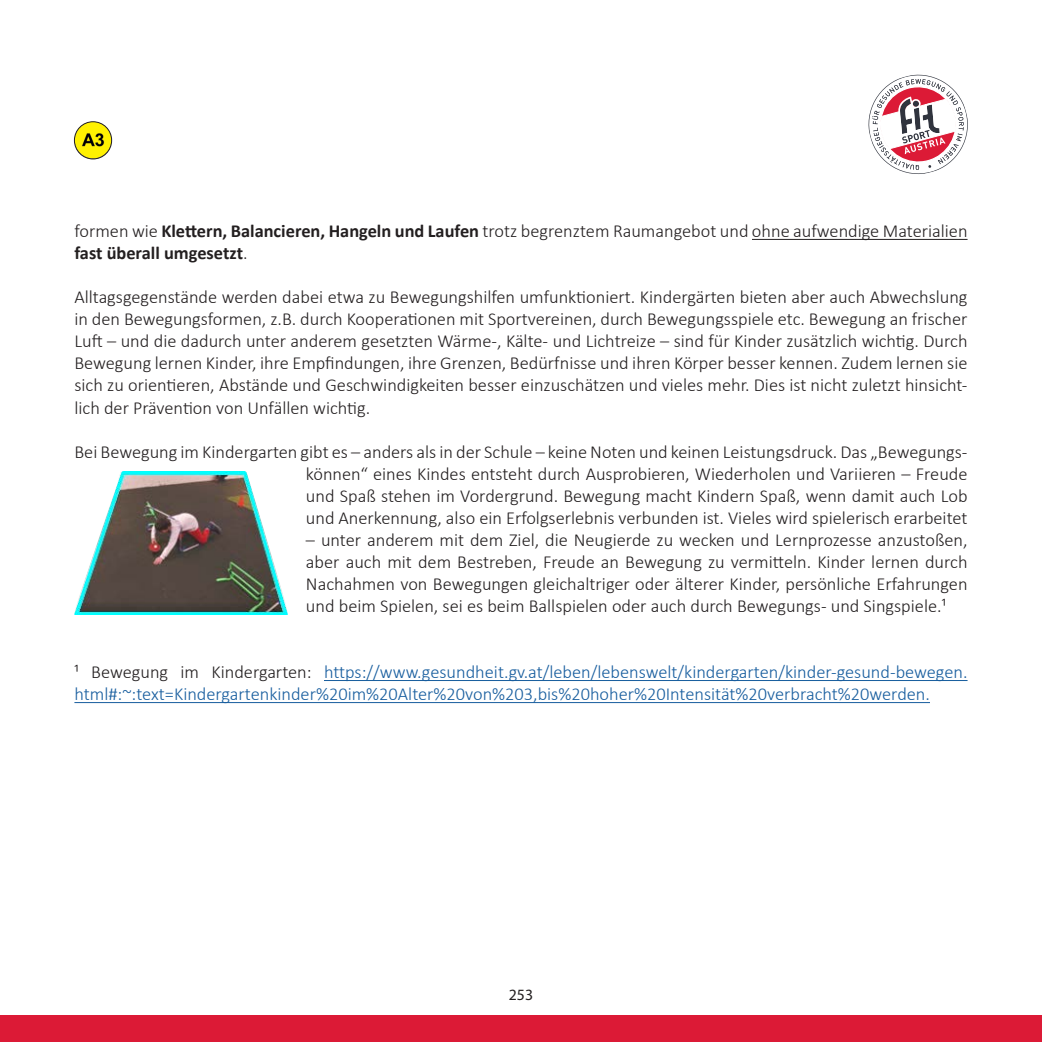
<style>
.page{position:relative;width:1042px;height:1042px;background:#fff}
.page>*{position:absolute;margin:0;border:0;box-sizing:border-box;transform-origin:0 0}
.t1{font:300 18.38px/22.1px "Calibri";color:#231f20;text-align:justify}
.t2{font:300 18.38px/22.1px "Calibri";color:#175d9e}
.t3{font:15.75px "Myriad Pro";color:#231f20}
.s1{font-weight:700}
.s2{color:#231f20}
</style>
<div class="page">
<hr style="left:752px;top:239px;width:215px;height:1px;background:#231f20">
<hr style="left:324px;top:680px;width:643px;height:1px;background:#175d9e">
<hr style="left:74px;top:702px;width:856px;height:1px;background:#175d9e">
<img style="left:74px;top:471px;width:213px;height:144px">
<img style="left:75px;top:122px;width:37px;height:37px;border-radius:18px">
<div style="left:74px;top:121px;width:38px;height:38px;border:1px solid #231f20;border-radius:50%"></div>
<div style="left:0;top:1015px;width:1042px;height:27px;background:#dc1a36"></div>
<svg style="left:868px;top:74px;width:100px;height:100px"></svg>
<p class="t1" style="left:74px;top:220px;width:894px">formen wie <span class="s1">Klettern, Balancieren, Hangeln und Laufen</span> trotz begrenztem Raumangebot und ohne aufwendige Materialien <span class="s1">fast überall umgesetzt</span>.</p>
<p class="t1" style="left:74px;top:286px;width:894px">Alltagsgegenstände werden dabei etwa zu Bewegungshilfen umfunktioniert. Kindergärten bieten aber auch Abwechslung in den Bewegungsformen, z.B. durch Kooperationen mit Sportvereinen, durch Bewegungsspiele etc. Bewegung an frischer Luft – und die dadurch unter anderem gesetzten Wärme-, Kälte- und Lichtreize – sind für Kinder zusätzlich wichtig. Durch Bewegung lernen Kinder, ihre Empfindungen, ihre Grenzen, Bedürfnisse und ihren Körper besser kennen. Zudem lernen sie sich zu orientieren, Abstände und Geschwindigkeiten besser einzuschätzen und vieles mehr. Dies ist nicht zuletzt hinsicht&shy;lich der Prävention von Unfällen wichtig.</p>
<p class="t1" style="left:306px;top:440px;width:663px;text-indent:-232px">Bei Bewegung im Kindergarten gibt es – anders als in der Schule – keine Noten und keinen Leistungsdruck. Das „Bewegungs&shy;können“ eines Kindes entsteht durch Ausprobieren, Wiederholen und Variieren – Freude und Spaß stehen im Vordergrund. Bewegung macht Kindern Spaß, wenn damit auch Lob und Anerkennung, also ein Erfolgserlebnis verbunden ist. Vieles wird spielerisch erarbeitet</p>
<p class="t1" style="left:306px;top:528px;width:663px">– unter anderem mit dem Ziel, die Neugierde zu wecken und Lernprozesse anzustoßen, aber auch mit dem Bestreben, Freude an Bewegung zu vermitteln. Kinder lernen durch Nachahmen von Bewegungen gleichaltriger oder älterer Kinder, persönliche Erfahrungen und beim Spielen, sei es beim Ballspielen oder auch durch Bewegungs- und Singspiele.¹</p>
<p class="t2" style="left:74px;top:661px;width:894px"><span class="s2">¹ Bewegung im Kindergarten:</span> https://www.gesundheit.gv.at/leben/lebenswelt/kindergarten/kinder-gesund-bewegen. html#:~:text=Kindergartenkinder%20im%20Alter%20von%203,bis%20hoher%20Intensität%20verbracht%20werden.</p>
<p class="t3" style="left:509px;top:985px;width:26px">253</p>
</div>
